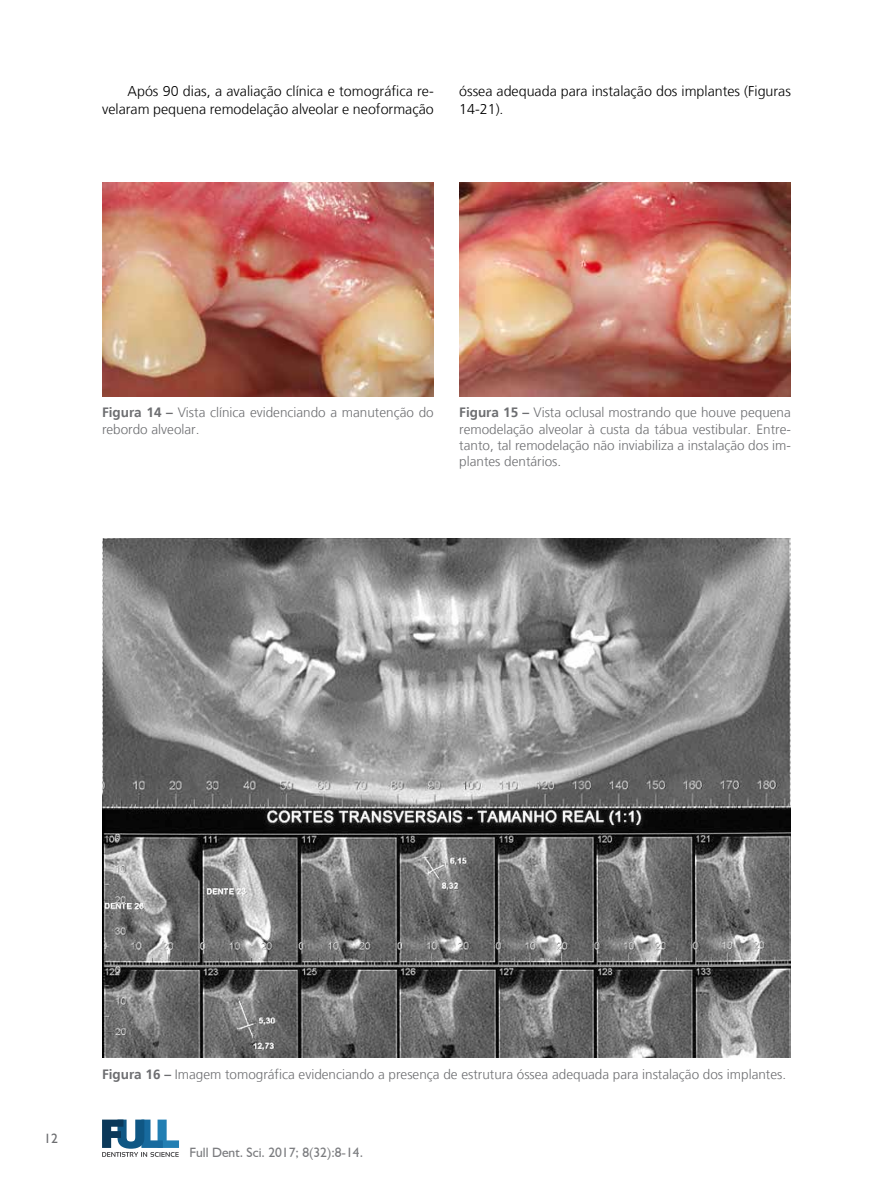
<style>
.page{position:relative;width:893px;height:1191px;background:#fff}
.page>*{position:absolute;margin:0;border:0;box-sizing:border-box;transform-origin:0 0}
.t1{font:300 14.25px/18px "Frutiger LT";color:#000;text-align:right}
.t2{font:300 13.5px/16.2px "Frutiger LT";color:#6d6e71}
.t3{font:13.5px "Humanist 521 BT";color:#7b7c7f}
.t4{font:13.5px "Humanist 521 BT";color:#6d6e71}
.s1{font-weight:700}
</style>
<div class="page">
<svg style="left:102px;top:1119px;width:77px;height:37px"></svg>
<img style="left:102px;top:182px;width:332px;height:215px">
<img style="left:459px;top:182px;width:332px;height:215px">
<img style="left:102px;top:538px;width:689px;height:519px">
<p class="t1" style="left:102px;top:82px;width:333px">Após 90 dias, a avaliação clínica e tomográfica re&shy;velaram pequena remodelação alveolar e neoformação</p>
<p class="t1" style="left:459px;top:82px;width:333px;text-align:left">óssea adequada para instalação dos implantes (Figuras<br>14-21).</p>
<p class="t2" style="left:102px;top:405px;width:333px"><span class="s1">Figura 14 –</span> Vista clínica evidenciando a manutenção do rebordo alveolar.</p>
<p class="t2" style="left:459px;top:405px;width:333px;text-align:justify"><span class="s1">Figura 15 –</span> Vista oclusal mostrando que houve pequena remodelação alveolar à custa da tábua vestibular. Entre&shy;tanto, tal remodelação não inviabiliza a instalação dos im&shy;plantes dentários.</p>
<p class="t4" style="left:44px;top:1130px;width:15px">12</p>
<p class="t2" style="left:102px;top:1066px;width:686px"><span class="s1">Figura 16 –</span> Imagem tomográfica evidenciando a presença de estrutura óssea adequada para instalação dos implantes.</p>
<p class="t3" style="left:190px;top:1144px;width:175px">Full Dent. Sci. 2017; 8(32):8-14.</p>
</div>
